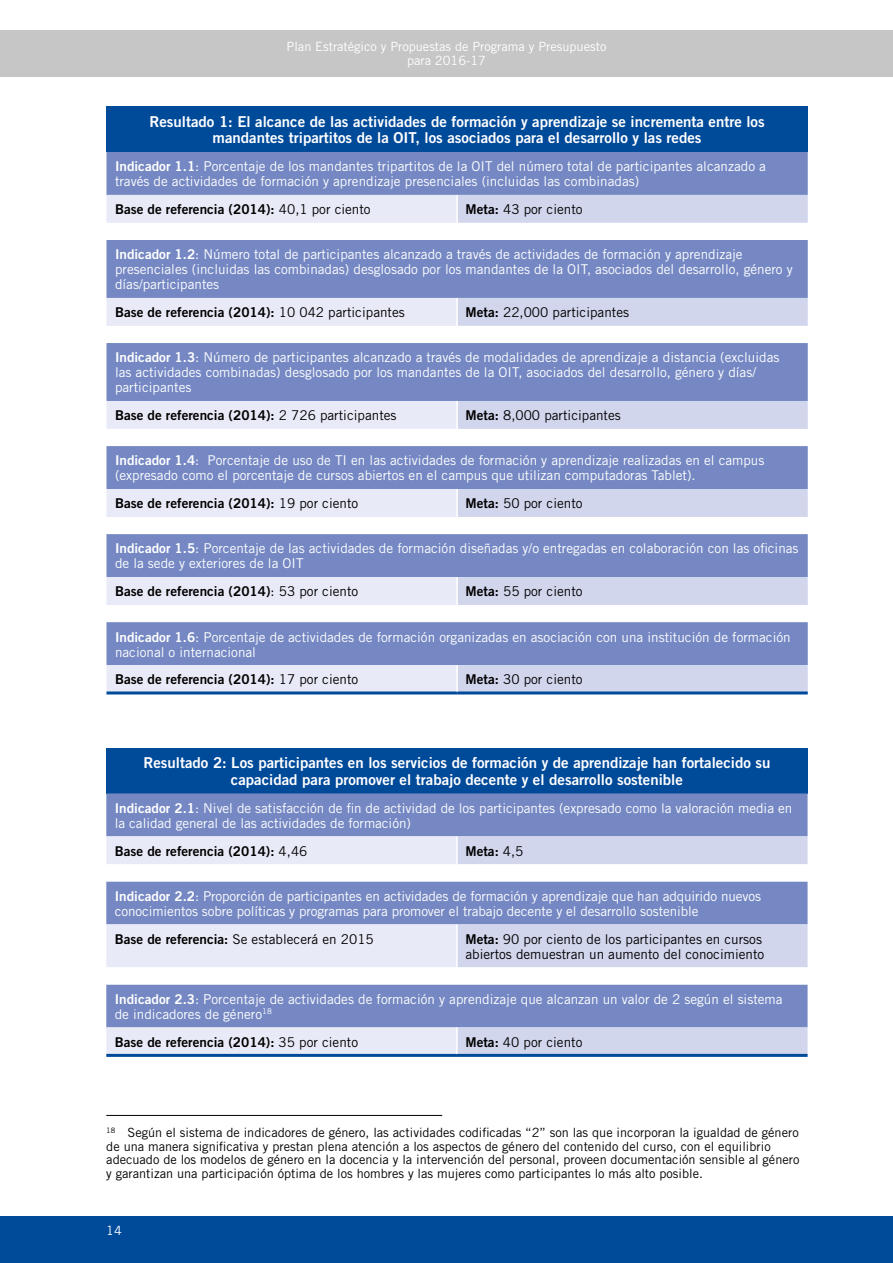
<style>
.page{position:relative;width:893px;height:1263px;background:#fff}
.page>*{position:absolute;margin:0;border:0;box-sizing:border-box;transform-origin:0 0}
.t1{font:15px/16.5px "Trade Gothic Bold Two";color:#fff;text-align:center}
.t2{font:13.5px/15px "Trade Gothic";color:#fff}
.t3{font:13.5px "Trade Gothic Bold Two";color:#000}
.t4{font:13.5px/15px "Trade Gothic";color:#000}
.t5{font:12.75px/13.5px "Trade Gothic";color:#000}
.t6{font:12.75px/13.5px "Trade Gothic";color:#fff;text-align:center}
.s1{font-family:"Trade Gothic Bold Two"}
.s2{font-family:"Trade Gothic"}
</style>
<div class="page">
<div style="left:0;top:30px;width:893px;height:47px;background:#c6c6c6"></div>
<div style="left:0;top:1216px;width:893px;height:47px;background:#004a9a"></div>
<div style="left:106px;top:106px;width:702px;height:46px;background:#004a9a"></div>
<div style="left:106px;top:152px;width:702px;height:43px;background:#7588c3"></div>
<svg style="left:106px;top:195px;width:351px;height:496px;background:#b5bee0"></svg>
<svg style="left:457px;top:195px;width:351px;height:496px;background:#a9b3da"></svg>
<svg style="left:106px;top:223px;width:702px;height:399px"></svg>
<hr style="left:106px;top:691px;width:351px;height:3px;background:#004a9a">
<hr style="left:457px;top:691px;width:351px;height:3px;background:#004a9a">
<hr style="left:456px;top:195px;width:2px;height:28px;background:#fff">
<hr style="left:456px;top:298px;width:2px;height:28px;background:#fff">
<hr style="left:456px;top:401px;width:2px;height:28px;background:#fff">
<hr style="left:456px;top:489px;width:2px;height:28px;background:#fff">
<hr style="left:456px;top:577px;width:2px;height:28px;background:#fff">
<hr style="left:456px;top:665px;width:2px;height:26px;background:#fff">
<div style="left:106px;top:748px;width:702px;height:45px;background:#004a9a"></div>
<div style="left:106px;top:793px;width:702px;height:43px;background:#7588c3"></div>
<svg style="left:106px;top:836px;width:351px;height:218px;background:#b6bfe0"></svg>
<svg style="left:457px;top:836px;width:351px;height:218px;background:#a9b4da"></svg>
<svg style="left:106px;top:864px;width:702px;height:120px"></svg>
<hr style="left:106px;top:1054px;width:351px;height:3px;background:#004a9a">
<hr style="left:457px;top:1054px;width:351px;height:3px;background:#004a9a">
<hr style="left:456px;top:836px;width:2px;height:28px;background:#fff">
<hr style="left:456px;top:924px;width:2px;height:43px;background:#fff">
<hr style="left:456px;top:1027px;width:2px;height:27px;background:#fff">
<hr style="left:106px;top:1115px;width:336px;height:1px;background:#000">
<p class="t6" style="left:287px;top:40px;width:321px">Plan Estratégico y Propuestas de Programa y Presupuesto para 2016-17</p>
<p class="t1" style="left:149px;top:113px;width:617px">Resultado 1: El alcance de las actividades de formación y aprendizaje se incrementa entre los mandantes tripartitos de la OIT, los asociados para el desarrollo y las redes</p>
<p class="t2" style="left:115px;top:159px;width:652px"><span class="s1">Indicador 1.1</span>: Porcentaje de los mandantes tripartitos de la OIT del número total de participantes alcanzado a través de actividades de formación y aprendizaje presenciales (incluidas las combinadas)</p>
<p class="t3" style="left:115px;top:201px;width:257px">Base de referencia (2014): <span class="s2">40,1 por ciento</span></p>
<p class="t4" style="left:466px;top:202px;width:118px"><span class="s1">Meta:</span> 43 por ciento</p>
<p class="t2" style="left:115px;top:247px;width:679px"><span class="s1">Indicador 1.2</span>: Número total de participantes alcanzado a través de actividades de formación y aprendizaje presenciales (incluidas las combinadas) desglosado por los mandantes de la OIT, asociados del desarrollo, género y días/participantes</p>
<p class="t3" style="left:115px;top:304px;width:291px">Base de referencia (2014): <span class="s2">10 042 participantes</span></p>
<p class="t4" style="left:466px;top:305px;width:165px"><span class="s1">Meta:</span> 22,000 participantes</p>
<p class="t2" style="left:115px;top:350px;width:666px"><span class="s1">Indicador 1.3</span>: Número de participantes alcanzado a través de modalidades de aprendizaje a distancia (excluidas las actividades combinadas) desglosado por los mandantes de la OIT, asociados del desarrollo, género y días/ participantes</p>
<p class="t3" style="left:115px;top:407px;width:283px">Base de referencia (2014): <span class="s2">2 726 participantes</span></p>
<p class="t4" style="left:466px;top:408px;width:157px"><span class="s1">Meta:</span> 8,000 participantes</p>
<p class="t2" style="left:115px;top:453px;width:651px"><span class="s1">Indicador 1.4</span>: Porcentaje de uso de TI en las actividades de formación y aprendizaje realizadas en el campus (expresado como el porcentaje de cursos abiertos en el campus que utilizan computadoras Tablet).</p>
<p class="t3" style="left:115px;top:495px;width:245px">Base de referencia (2014): <span class="s2">19 por ciento</span></p>
<p class="t4" style="left:466px;top:496px;width:118px"><span class="s1">Meta:</span> 50 por ciento</p>
<p class="t2" style="left:115px;top:541px;width:685px"><span class="s1">Indicador 1.5</span>: Porcentaje de las actividades de formación diseñadas y/o entregadas en colaboración con las oficinas de la sede y exteriores de la OIT</p>
<p class="t3" style="left:115px;top:583px;width:245px">Base de referencia (2014)<span class="s2">: 53 por ciento</span></p>
<p class="t4" style="left:466px;top:584px;width:118px"><span class="s1">Meta:</span> 55 por ciento</p>
<p class="t2" style="left:115px;top:629px;width:677px"><span class="s1">Indicador 1.6</span>: Porcentaje de actividades de formación organizadas en asociación con una institución de formación nacional o internacional</p>
<p class="t3" style="left:115px;top:671px;width:245px">Base de referencia (2014): <span class="s2">17 por ciento</span></p>
<p class="t4" style="left:466px;top:672px;width:118px"><span class="s1">Meta:</span> 30 por ciento</p>
<p class="t1" style="left:143px;top:754px;width:628px">Resultado 2: Los participantes en los servicios de formación y de aprendizaje han fortalecido su capacidad para promover el trabajo decente y el desarrollo sostenible</p>
<p class="t2" style="left:115px;top:800px;width:679px"><span class="s1">Indicador 2.1</span>: Nivel de satisfacción de fin de actividad de los participantes (expresado como la valoración media en la calidad general de las actividades de formación)</p>
<p class="t3" style="left:115px;top:843px;width:194px">Base de referencia (2014): <span class="s2">4,46</span></p>
<p class="t3" style="left:465px;top:843px;width:60px">Meta: <span class="s2">4,5</span></p>
<p class="t2" style="left:115px;top:888px;width:648px"><span class="s1">Indicador 2.2</span>: Proporción de participantes en actividades de formación y aprendizaje que han adquirido nuevos conocimientos sobre políticas y programas para promover el trabajo decente y el desarrollo sostenible</p>
<p class="t4" style="left:115px;top:931px;width:261px"><span class="s1">Base de referencia:</span> Se establecerá en 2015</p>
<p class="t4" style="left:465px;top:931px;width:300px"><span class="s1">Meta:</span> 90 por ciento de los participantes en cursos abiertos demuestran un aumento del conocimiento</p>
<p class="t2" style="left:115px;top:991px;width:669px"><span class="s1">Indicador 2.3</span>: Porcentaje de actividades de formación y aprendizaje que alcanzan un valor de 2 según el sistema de indicadores de género<sup>18</sup></p>
<p class="t3" style="left:115px;top:1034px;width:245px">Base de referencia (2014): <span class="s2">35 por ciento</span></p>
<p class="t4" style="left:465px;top:1034px;width:118px"><span class="s1">Meta:</span> 40 por ciento</p>
<p class="t5" style="left:106px;top:1126px;width:695px"><sup>18</sup> Según el sistema de indicadores de género, las actividades codificadas “2” son las que incorporan la igualdad de género de una manera significativa y prestan plena atención a los aspectos de género del contenido del curso, con el equilibrio adecuado de los modelos de género en la docencia y la intervención del personal, proveen documentación sensible al género y garantizan una participación óptima de los hombres y las mujeres como participantes lo más alto posible.</p>
<p class="t6" style="left:106px;top:1223px;width:17px">14</p>
</div>
